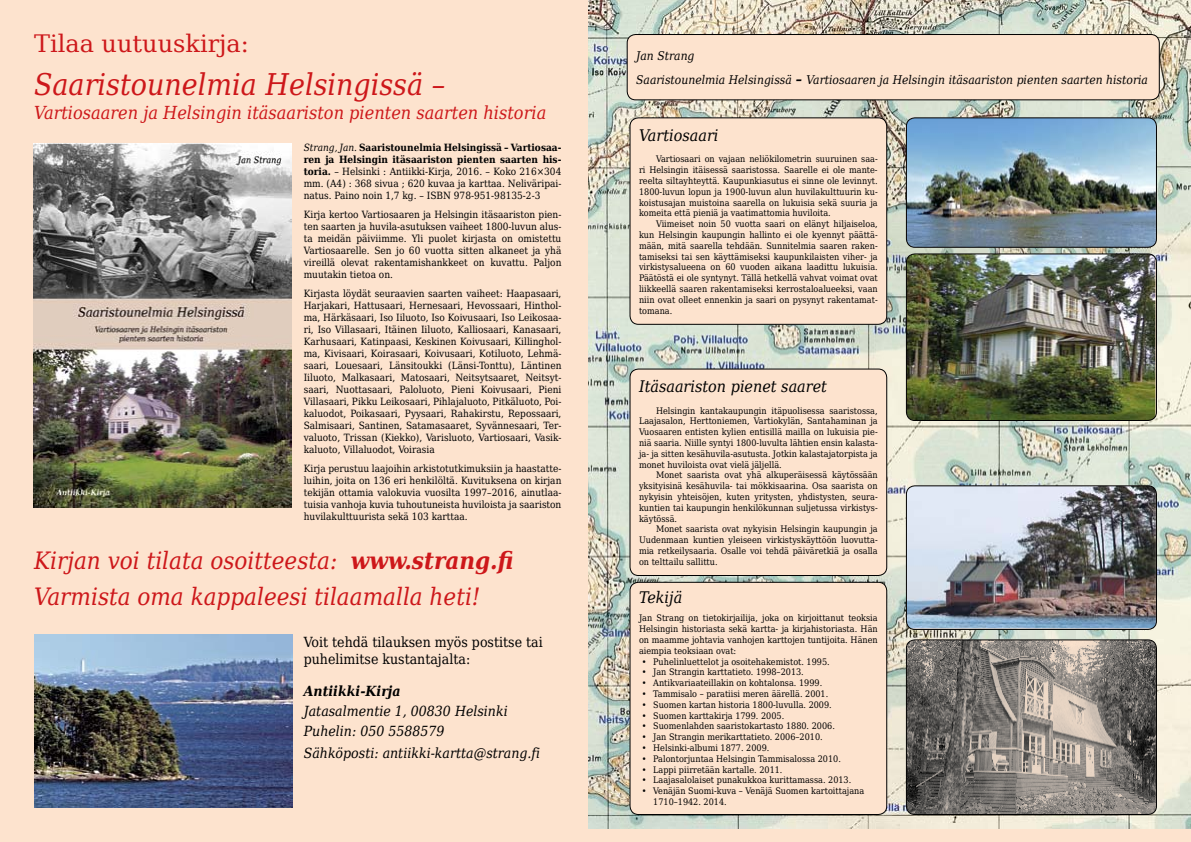
<style>
.page{position:relative;width:1191px;height:842px;background:#fff}
.page>*{position:absolute;margin:0;border:0;box-sizing:border-box;transform-origin:0 0}
.t1{font:italic 30px "DejaVu Serif Condensed";color:#cd171a}
.t2{font:italic 24px/36px "DejaVu Serif Condensed";color:#cd171a}
.t3{font:24px "DejaVu Serif";color:#cd171a}
.t4{font:italic 18px "DejaVu Serif Condensed";color:#cd171a}
.t5{font:italic 16px "DejaVu Serif Condensed";color:#000}
.t6{font:italic 14px/20px "DejaVu Serif Condensed";color:#000}
.t7{font:14px/16.8px "DejaVu Serif Condensed";color:#000}
.t8{font:italic 700 14px "DejaVu Serif Condensed";color:#000}
.t9{font:italic 12px/24px "DejaVu Serif Condensed";color:#000}
.t10{font:10px/12px "DejaVu Serif Condensed";color:#000;text-align:justify}
.t11{font:9px/10.8px "DejaVu Serif Condensed";color:#000;text-align:justify}
.s1{font-style:italic}
.s2{font-weight:700}
.s3{font-weight:700;font-size:14px}
</style>
<div class="page">
<div style="left:0;top:0;width:604px;height:842px;background:#fde3ce"></div>
<img style="left:34px;top:143px;width:258px;height:365px">
<img style="left:34px;top:635px;width:258px;height:173px">
<img style="left:588px;top:0;width:603px;height:828px">
<div style="left:630px;top:582px;width:256px;height:232px;background:#fde3ce;border-radius:9px"></div>
<div style="left:629px;top:582px;width:258px;height:233px;border:1px solid #000;border-radius:9px"></div>
<div style="left:627px;top:35px;width:532px;height:65px;background:#fde3ce;border-radius:9px"></div>
<div style="left:626px;top:34px;width:533px;height:66px;border:1px solid #000;border-radius:9px"></div>
<img style="left:906px;top:640px;width:249px;height:174px">
<div style="left:906px;top:639px;width:251px;height:176px;border:1px solid #000;border-radius:9px"></div>
<div style="left:630px;top:369px;width:256px;height:206px;background:#fde3ce;border-radius:9px"></div>
<div style="left:629px;top:369px;width:258px;height:207px;border:1px solid #000;border-radius:9px"></div>
<img style="left:906px;top:254px;width:249px;height:166px">
<div style="left:906px;top:253px;width:251px;height:168px;border:1px solid #000;border-radius:9px"></div>
<div style="left:630px;top:118px;width:256px;height:206px;background:#fde3ce;border-radius:9px"></div>
<div style="left:629px;top:117px;width:258px;height:208px;border:1px solid #000;border-radius:9px"></div>
<img style="left:906px;top:486px;width:249px;height:142px">
<div style="left:906px;top:485px;width:251px;height:145px;border:1px solid #000;border-radius:9px"></div>
<img style="left:906px;top:118px;width:249px;height:129px">
<div style="left:906px;top:117px;width:251px;height:131px;border:1px solid #000;border-radius:9px"></div>
<h2 class="t3" style="left:34px;top:26px;width:216px">Tilaa uutuuskirja:</h2>
<h1 class="t1" style="left:34px;top:62px;width:413px">Saaristounelmia Helsingissä –</h1>
<h3 class="t4" style="left:34px;top:99px;width:514px">Vartiosaaren ja Helsingin itäsaariston pienten saarten historia</h3>
<p class="t10" style="left:304px;top:141px;width:259px"><span class="s1">Strang, Jan.</span> <span class="s2">Saaristounelmia Helsingissä – Vartiosaa&shy;ren ja Helsingin itäsaariston pienten saarten his&shy;toria.</span> – Helsinki : Antiikki-Kirja, 2016. – Koko 216×304 mm. (A4) : 368 sivua ; 620 kuvaa ja karttaa. Neliväripai&shy;natus. Paino noin 1,7 kg. – ISBN 978-951-98135-2-3</p>
<p class="t10" style="left:304px;top:208px;width:259px">Kirja kertoo Vartiosaaren ja Helsingin itäsaariston pien&shy;ten saarten ja huvila-asutuksen vaiheet 1800-luvun alus&shy;ta meidän päiviimme. Yli puolet kirjasta on omistettu Vartiosaarelle. Sen jo 60 vuotta sitten alkaneet ja yhä vireillä olevat rakentamishankkeet on kuvattu. Paljon muutakin tietoa on.</p>
<p class="t10" style="left:304px;top:287px;width:259px">Kirjasta löydät seuraavien saarten vaiheet: Haapasaari, Harjakari, Hattusaari, Hernesaari, Hevossaari, Hinthol&shy;ma, Härkäsaari, Iso Iiluoto, Iso Koivusaari, Iso Leikosaa&shy;ri, Iso Villasaari, Itäinen Iiluoto, Kalliosaari, Kanasaari, Karhusaari, Katinpaasi, Keskinen Koivusaari, Killinghol&shy;ma, Kivisaari, Koirasaari, Koivusaari, Kotiluoto, Lehmä&shy;saari, Louesaari, Länsitoukki (Länsi-Tonttu), Läntinen Iiluoto, Malkasaari, Matosaari, Neitsytsaaret, Neitsyt&shy;saari, Nuottasaari, Paloluoto, Pieni Koivusaari, Pieni Villasaari, Pikku Leikosaari, Pihlajaluoto, Pitkäluoto, Poi&shy;kaluodot, Poikasaari, Pyysaari, Rahakirstu, Repossaari, Salmisaari, Santinen, Satamasaaret, Syvännesaari, Ter&shy;valuoto, Trissan (Kiekko), Varisluoto, Vartiosaari, Vasik&shy;kaluoto, Villaluodot, Voirasia</p>
<p class="t10" style="left:304px;top:463px;width:259px">Kirja perustuu laajoihin arkistotutkimuksiin ja haastatte&shy;luihin, joita on 136 eri henkilöltä. Kuvituksena on kirjan tekijän ottamia valokuvia vuosilta 1997–2016, ainutlaa&shy;tuisia vanhoja kuvia tuhoutuneista huviloista ja saariston huvilakulttuurista sekä 103 karttaa.</p>
<h2 class="t2" style="left:34px;top:542px;width:482px">Kirjan voi tilata osoitteesta: <span class="s2">www.strang.fi<br></span>Varmista oma kappaleesi tilaamalla heti!</h2>
<h3 class="t7" style="left:304px;top:633px;width:240px">Voit tehdä tilauksen myös postitse tai puhelimitse kustantajalta:</h3>
<h3 class="t8" style="left:304px;top:680px;width:98px">Antiikki-Kirja</h3>
<h3 class="t6" style="left:304px;top:701px;width:205px">Jatasalmentie 1, 00830 Helsinki<br>Puhelin: 050 5588579</h3>
<h3 class="t6" style="left:304px;top:743px;width:238px">Sähköposti: antiikki-kartta@strang.fi</h3>
<h3 class="t9" style="left:636px;top:43px;width:513px">Jan Strang<br>Saaristounelmia Helsingissä <span class="s3">–</span> Vartiosaaren ja Helsingin itäsaariston pienten saarten historia</h3>
<h3 class="t5" style="left:639px;top:123px;width:81px">Vartiosaari</h3>
<p class="t11" style="left:639px;top:154px;width:240px;text-indent:17px">Vartiosaari on vajaan neliökilometrin suuruinen saa&shy;ri Helsingin itäisessä saaristossa. Saarelle ei ole mante&shy;reelta siltayhteyttä. Kaupunkiasutus ei sinne ole levinnyt.<br>1800-luvun lopun ja 1900-luvun alun huvilakulttuurin ku&shy;koistusajan muistoina saarella on lukuisia sekä suuria ja komeita että pieniä ja vaatimattomia huviloita.</p>
<p class="t11" style="left:639px;top:218px;width:240px;text-indent:17px">Viimeiset noin 50 vuotta saari on elänyt hiljaiseloa, kun Helsingin kaupungin hallinto ei ole kyennyt päättä&shy;mään, mitä saarella tehdään. Sunnitelmia saaren raken&shy;tamiseksi tai sen käyttämiseksi kaupunkilaisten viher- ja virkistysalueena on 60 vuoden aikana laadittu lukuisia.<br>Päätöstä ei ole syntynyt. Tällä hetkellä vahvat voimat ovat liikkeellä saaren rakentamiseksi kerrostaloalueeksi, vaan niin ovat olleet ennenkin ja saari on pysynyt rakentamat&shy;tomana.</p>
<h3 class="t5" style="left:639px;top:374px;width:189px">Itäsaariston pienet saaret</h3>
<p class="t11" style="left:639px;top:405px;width:240px;text-indent:17px">Helsingin kantakaupungin itäpuolisessa saaristossa, Laajasalon, Herttoniemen, Vartiokylän, Santahaminan ja Vuosaaren entisten kylien entisillä mailla on lukuisia pie&shy;niä saaria. Niille syntyi 1800-luvulta lähtien ensin kalasta&shy;ja- ja sitten kesähuvila-asutusta. Jotkin kalastajatorpista ja monet huviloista ovat vielä jäljellä.</p>
<p class="t11" style="left:639px;top:469px;width:240px;text-indent:17px">Monet saarista ovat yhä alkuperäisessä käytössään yksityisinä kesähuvila- tai mökkisaarina. Osa saarista on nykyisin yhteisöjen, kuten yritysten, yhdistysten, seura&shy;kuntien tai kaupungin henkilökunnan suljetussa virkistys&shy;käytössä.</p>
<p class="t11" style="left:639px;top:523px;width:240px;text-indent:17px">Monet saarista ovat nykyisin Helsingin kaupungin ja Uudenmaan kuntien yleiseen virkistyskäyttöön luovutta&shy;mia retkeilysaaria. Osalle voi tehdä päiväretkiä ja osalla on telttailu sallittu.</p>
<h3 class="t5" style="left:639px;top:586px;width:45px">Tekijä</h3>
<p class="t11" style="left:639px;top:613px;width:240px">Jan Strang on tietokirjailija, joka on kirjoittanut teoksia Helsingin historiasta sekä kartta- ja kirjahistoriasta. Hän on maamme johtavia vanhojen karttojen tuntijoita. Hänen aiempia teoksiaan ovat:</p>
<p class="t11" style="left:642px;top:656px;width:189px">• Puhelinluettelot ja osoitehakemistot. 1995.</p>
<p class="t11" style="left:642px;top:667px;width:163px">• Jan Strangin karttatieto. 1998–2013.</p>
<p class="t11" style="left:642px;top:677px;width:182px">• Antikvariaateillakin on kohtalonsa. 1999.</p>
<p class="t11" style="left:642px;top:688px;width:188px">• Tammisalo – paratiisi meren äärellä. 2001.</p>
<p class="t11" style="left:642px;top:699px;width:191px">• Suomen kartan historia 1800-luvulla. 2009.</p>
<p class="t11" style="left:642px;top:710px;width:144px">• Suomen karttakirja 1799. 2005.</p>
<p class="t11" style="left:642px;top:721px;width:195px">• Suomenlahden saaristokartasto 1880. 2006.</p>
<p class="t11" style="left:642px;top:731px;width:182px">• Jan Strangin merikarttatieto. 2006–2010.</p>
<p class="t11" style="left:642px;top:742px;width:129px">• Helsinki-albumi 1877. 2009.</p>
<p class="t11" style="left:642px;top:753px;width:201px">• Palontorjuntaa Helsingin Tammisalossa 2010.</p>
<p class="t11" style="left:642px;top:764px;width:142px">• Lappi piirretään kartalle. 2011.</p>
<p class="t11" style="left:642px;top:775px;width:211px">• Laajasalolaiset punakukkoa kurittamassa. 2013.</p>
<p class="t11" style="left:653px;top:785px;width:213px;text-indent:-11px">• Venäjän Suomi-kuva – Venäjä Suomen kartoittajana<br>1710–1942. 2014.</p>
</div>
